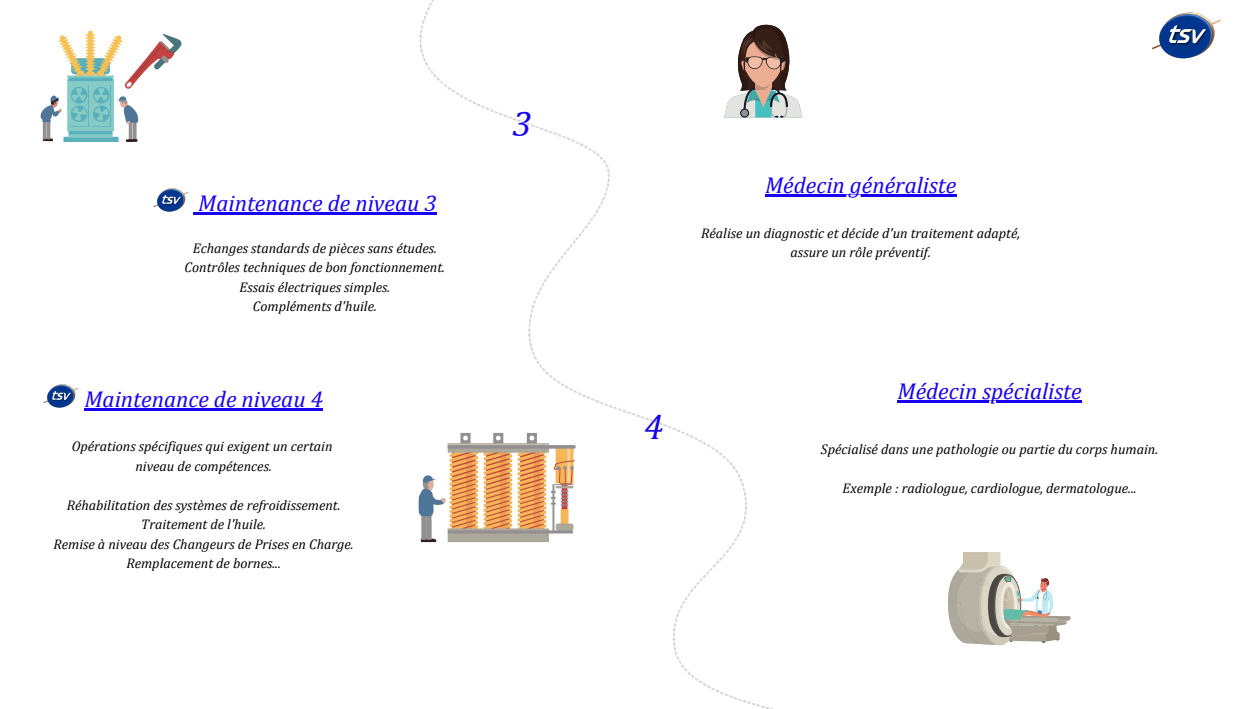
<style>
.page{position:relative;width:1241px;height:709px;background:#fff}
.page>*{position:absolute;margin:0;border:0;box-sizing:border-box;transform-origin:0 0}
.t1{font:italic 36px "Cambria";color:#1700f3}
.t2{font:italic 23px "Cambria";color:#1700f3}
.t3{font:italic 14px/19.5px "Cambria";color:#000;text-align:center}
</style>
<div class="page">
<hr style="left:198px;top:212px;width:238px;height:2px;background:#1700f3">
<hr style="left:765px;top:195px;width:191px;height:2px;background:#1700f3">
<img style="left:1152px;top:13px;width:69px;height:46px">
<hr style="left:84px;top:408px;width:239px;height:2px;background:#1700f3">
<hr style="left:897px;top:400px;width:184px;height:3px;background:#1700f3">
<svg style="left:948px;top:552px;width:123px;height:93px"></svg>
<img style="left:43px;top:384px;width:35px;height:23px">
<img style="left:40px;top:30px;width:142px;height:112px">
<img style="left:153px;top:189px;width:35px;height:23px">
<img style="left:345px;top:0;width:579px;height:709px">
<h2 class="t2" style="left:198px;top:189px;width:240px">Maintenance de niveau 3</h2>
<p class="t3" style="left:185px;top:238px;width:262px">Echanges standards de pièces sans études.<br>Contrôles techniques de bon fonctionnement.<br>Essais électriques simples.<br>Compléments d'huile.</p>
<h2 class="t2" style="left:84px;top:385px;width:240px">Maintenance de niveau 4</h2>
<p class="t3" style="left:72px;top:436px;width:262px">Opérations spécifiques qui exigent un certain niveau de compétences.</p>
<p class="t3" style="left:53px;top:495px;width:302px">Réhabilitation des systèmes de refroidissement.<br>Traitement de l'huile.<br>Remise à niveau des Changeurs de Prises en Charge.<br>Remplacement de bornes...</p>
<h1 class="t1" style="left:512px;top:101px;width:21px">3</h1>
<h2 class="t2" style="left:765px;top:171px;width:193px">Médecin généraliste</h2>
<p class="t3" style="left:701px;top:223px;width:320px">Réalise un diagnostic et décide d'un traitement adapté, assure un rôle préventif.</p>
<h1 class="t1" style="left:644px;top:405px;width:21px">4</h1>
<h2 class="t2" style="left:897px;top:377px;width:186px">Médecin spécialiste</h2>
<p class="t3" style="left:820px;top:439px;width:338px">Spécialisé dans une pathologie ou partie du corps humain.</p>
<p class="t3" style="left:842px;top:478px;width:295px">Exemple : radiologue, cardiologue, dermatologue...</p>
</div>
